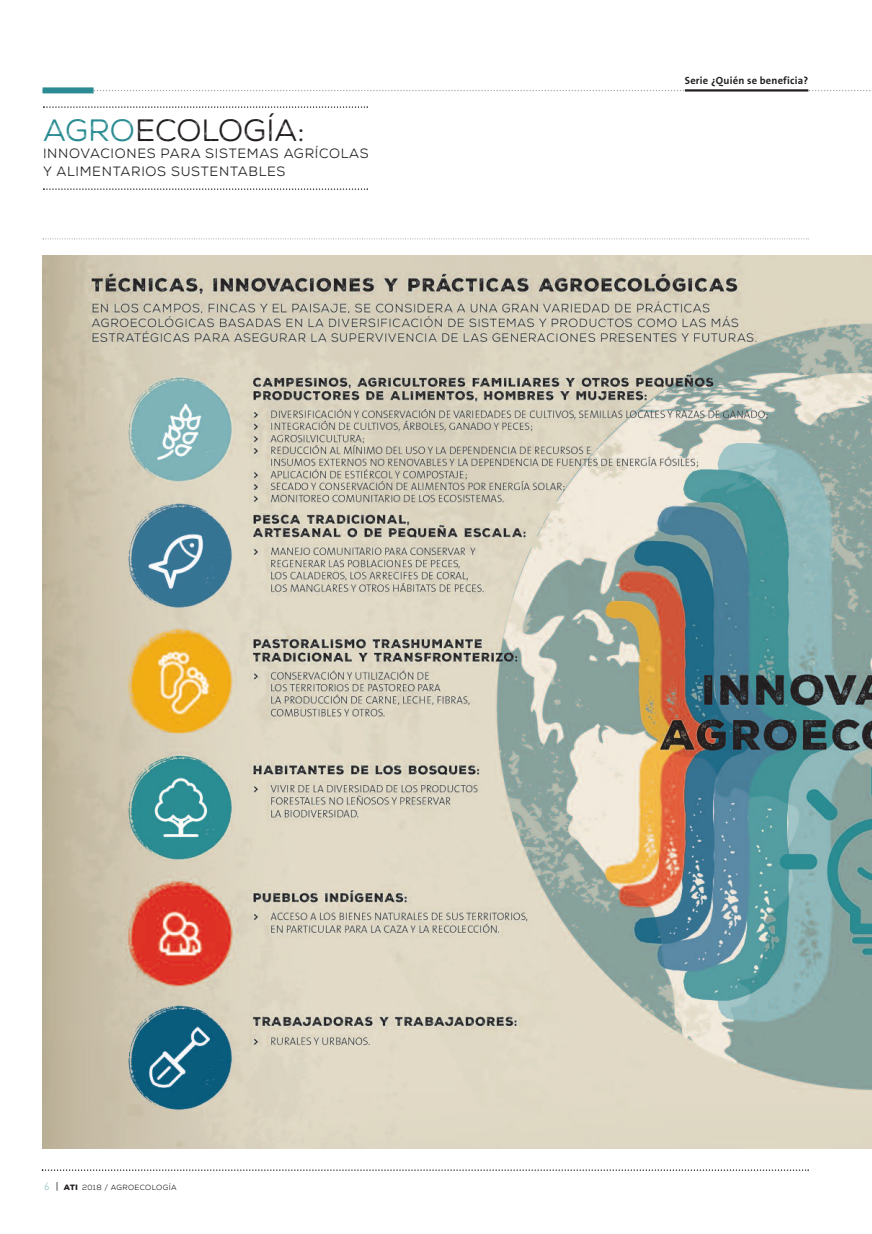
<style>
.page{position:relative;width:872px;height:1234px;background:#fff}
.page>*{position:absolute;margin:0;border:0;box-sizing:border-box;transform-origin:0 0}
.t1{font:30.9px "Nexa Rust Sans Book 01";color:#231f20}
.t2{font:13.5px/17.2px "Nexa Rust Sans Book 01";letter-spacing:.05em;color:#231f20}
.t3{font:700 10.5px "The Sans B7";letter-spacing:.02em;color:#231f20}
.t4{font:7.5px "Nexa Rust Sans";letter-spacing:.05em;color:#231f20}
.s1{color:#2a8c92}
.s2{font-family:"DIN";font-weight:300;font-size:10.5px;color:#7db3b8}
.s3{font-size:10.5px}
.s4{font-weight:900}
</style>
<div class="page">
<svg style="left:94px;top:90px;width:777px;height:1px"></svg>
<svg style="left:43px;top:238px;width:765px;height:1px"></svg>
<div style="left:43px;top:87px;width:51px;height:6px;background:#2a8c92"></div>
<svg style="left:42px;top:1169px;width:767px;height:1px"></svg>
<hr style="left:685px;top:89px;width:123px;height:2px;background:#231f20">
<img style="left:43px;top:255px;width:829px;height:893px">
<svg style="left:43px;top:188px;width:325px;height:2px"></svg>
<svg style="left:43px;top:106px;width:325px;height:2px"></svg>
<h1 class="t1" style="left:43px;top:119px;width:263px"><span class="s1">AGRO</span>ECOLOGÍA:</h1>
<p class="t2" style="left:43px;top:146px;width:327px">INNOVACIONES PARA SISTEMAS AGRÍCOLAS<br>Y ALIMENTARIOS SUSTENTABLES</p>
<p class="t3" style="left:685px;top:74px;width:125px">Serie ¿Quién se beneficia?</p>
<p class="t4" style="left:44px;top:1184px;width:134px"><span class="s2">6</span> <span class="s3">|</span> <span class="s4">ATI</span> 2018 / AGROECOLOGÍA</p>
</div>
